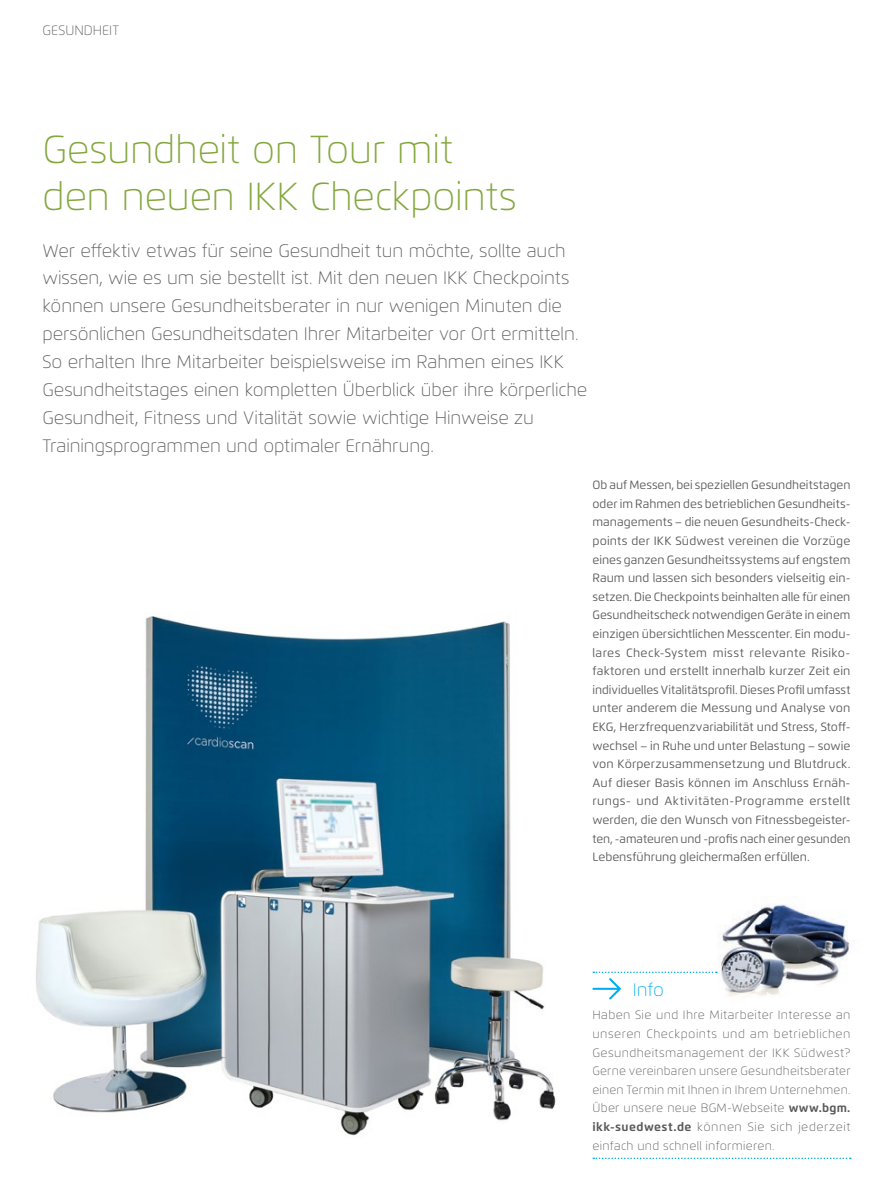
<style>
.page{position:relative;width:893px;height:1191px;background:#fff}
.page>*{position:absolute;margin:0;border:0;box-sizing:border-box;transform-origin:0 0}
.t1{font:100 39px/46.5px "Flexo";letter-spacing:-.015em;color:#83a73c}
.t2{font:100 18px/27.9px "Flexo";letter-spacing:-.005em;color:#57585a}
.t3{font:100 18px "Flexo";color:#00aeef}
.t4{font:100 13.5px "Flexo";color:#57585a}
.t5{font:12px/18.6px "Flexo";letter-spacing:.005em;color:#57585a}
.t6{font:100 12px/18.6px "Flexo";letter-spacing:.03em;color:#57585a;text-align:justify}
.s1{font-weight:700}
</style>
<div class="page">
<img style="left:36px;top:614px;width:520px;height:522px">
<img style="left:717px;top:904px;width:133px;height:93px">
<svg style="left:593px;top:1157px;width:258px;height:2px"></svg>
<svg style="left:592px;top:971px;width:125px;height:28px"></svg>
<p class="t4" style="left:43px;top:22px;width:78px">GESUNDHEIT</p>
<h1 class="t1" style="left:43px;top:127px;width:476px">Gesundheit on Tour mit den neuen IKK Checkpoints</h1>
<p class="t2" style="left:43px;top:236px;width:546px">Wer effektiv etwas für seine Gesundheit tun möchte, sollte auch wissen, wie es um sie bestellt ist. Mit den neuen IKK Checkpoints können unsere Gesundheitsberater in nur wenigen Minuten die persönlichen Gesundheitsdaten Ihrer Mitarbeiter vor Ort ermitteln.<br>So erhalten Ihre Mitarbeiter beispielsweise im Rahmen eines IKK Gesundheitstages einen kompletten Überblick über ihre körperliche Gesundheit, Fitness und Vitalität sowie wichtige Hinweise zu Trainingsprogrammen und optimaler Ernährung.</p>
<p class="t5" style="left:592px;top:475px;width:260px">Ob auf Messen, bei speziellen Gesundheitstagen oder im Rahmen des betrieblichen Gesundheits&shy;managements – die neuen Gesundheits-Check&shy;points der IKK Südwest vereinen die Vorzüge eines ganzen Gesundheitssystems auf engstem Raum und lassen sich besonders vielseitig ein&shy;setzen. Die Checkpoints beinhalten alle für einen Gesundheitscheck notwendigen Geräte in einem einzigen übersichtlichen Messcenter. Ein modu&shy;lares Check-System misst relevante Risiko&shy;faktoren und erstellt innerhalb kurzer Zeit ein individuelles Vitalitätsprofil. Dieses Profil umfasst unter anderem die Messung und Analyse von EKG, Herzfrequenzvariabilität und Stress, Stoff&shy;wechsel – in Ruhe und unter Belastung – sowie von Körperzusammensetzung und Blutdruck.<br>Auf dieser Basis können im Anschluss Ernäh&shy;rungs- und Aktivitäten-Programme erstellt werden, die den Wunsch von Fitnessbegeister&shy;ten, -amateuren und -profis nach einer gesunden Lebensführung gleichermaßen erfüllen.</p>
<h2 class="t3" style="left:633px;top:978px;width:33px">Info</h2>
<p class="t6" style="left:592px;top:1006px;width:259px">Haben Sie und Ihre Mitarbeiter Interesse an unseren Checkpoints und am betrieblichen Gesundheitsmanagement der IKK Südwest?<br>Gerne vereinbaren unsere Gesundheitsberater einen Termin mit Ihnen in Ihrem Unternehmen.<br>Über unsere neue BGM-Webseite <span class="s1">www.bgm. ikk-suedwest.de</span> können Sie sich jederzeit einfach und schnell informieren.</p>
</div>
